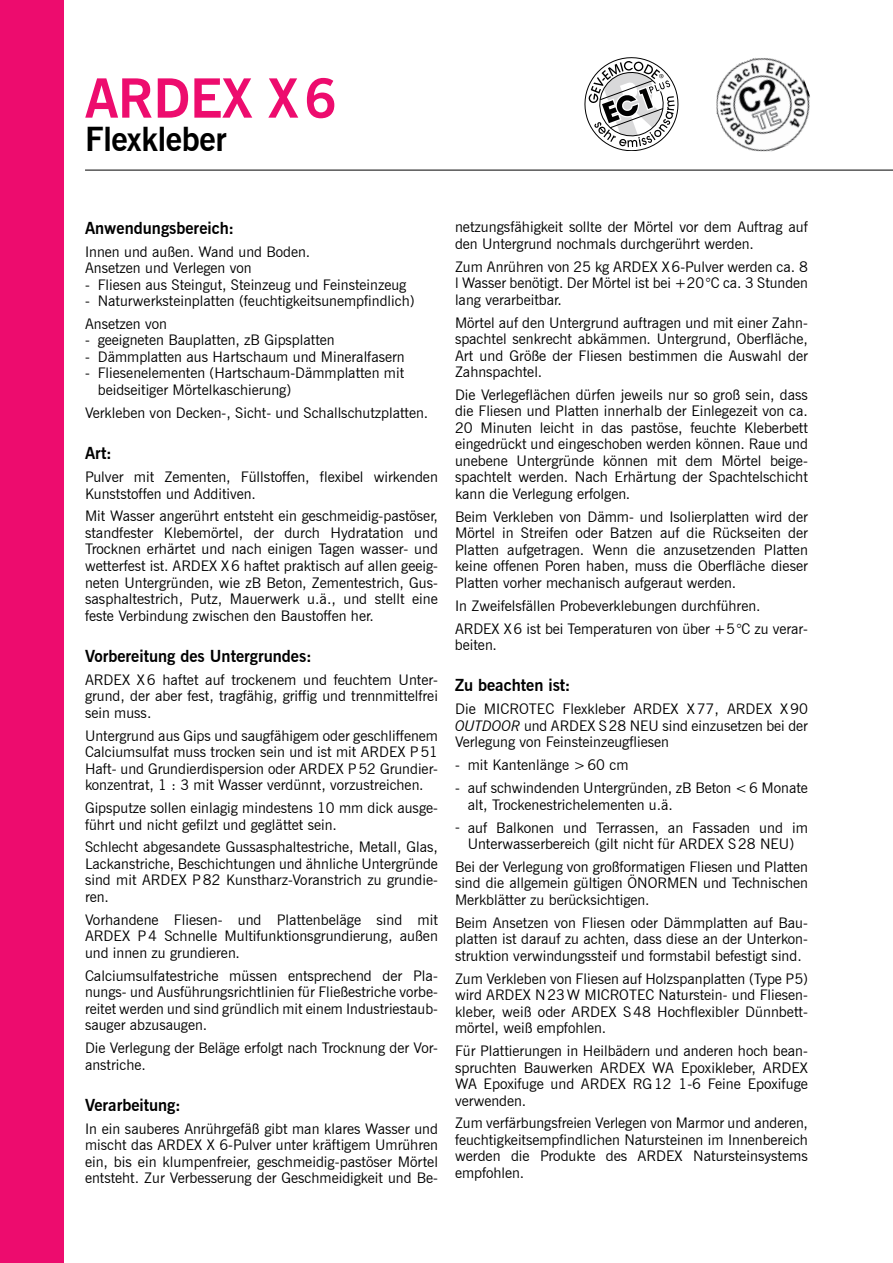
<style>
.page{position:relative;width:893px;height:1263px;background:#fff}
.page>*{position:absolute;margin:0;border:0;box-sizing:border-box;transform-origin:0 0}
.t1{font:700 54px "News Gothic BT";letter-spacing:-.01em;color:#ed0c6e}
.t2{font:700 33px "News Gothic BT";letter-spacing:-.01em;color:#000}
.t3{font:700 16.5px "News Gothic BT";color:#000}
.t4{font:14.7px/16.5px "News Gothic BT";color:#000;text-align:justify}
.s1{font-style:italic}
</style>
<div class="page">
<div style="left:0;top:0;width:64px;height:1263px;background:#ed0c6e"></div>
<hr style="left:85px;top:170px;width:808px;height:1px;background:#000">
<svg style="left:585px;top:57px;width:93px;height:94px"></svg>
<img style="left:716px;top:58px;width:94px;height:93px">
<h1 class="t1" style="left:85px;top:66px;width:253px">ARDEX X6</h1>
<h2 class="t2" style="left:85px;top:119px;width:143px">Flexkleber</h2>
<p class="t3" style="left:85px;top:218px;width:151px">Anwendungsbereich:</p>
<p class="t4" style="left:85px;top:243px;width:227px">Innen und außen. Wand und Boden.<br>Ansetzen und Verlegen von</p>
<p class="t4" style="left:85px;top:276px;width:323px">- Fliesen aus Steingut, Steinzeug und Feinsteinzeug</p>
<p class="t4" style="left:85px;top:289px;width:331px;line-height:22.8px">- Naturwerksteinplatten (feuchtigkeitsunempfindlich)<br>Ansetzen von</p>
<p class="t4" style="left:85px;top:332px;width:251px">- geeigneten Bauplatten, zB Gipsplatten</p>
<p class="t4" style="left:85px;top:348px;width:321px">- Dämmplatten aus Hartschaum und Mineralfasern</p>
<p class="t4" style="left:98px;top:365px;width:308px;text-indent:-13px">- Fliesenelementen (Hartschaum-Dämmplatten mit beidseitiger Mörtelkaschierung)</p>
<p class="t4" style="left:85px;top:404px;width:345px">Verkleben von Decken-, Sicht- und Schallschutzplatten.</p>
<p class="t3" style="left:85px;top:443px;width:28px">Art:</p>
<p class="t4" style="left:85px;top:468px;width:354px">Pulver mit Zementen, Füllstoffen, flexibel wirkenden<br>Kunststoffen und Additiven.</p>
<p class="t4" style="left:85px;top:508px;width:354px">Mit Wasser angerührt entsteht ein geschmeidig-pastöser, standfester Klebemörtel, der durch Hydratation und Trocknen erhärtet und nach einigen Tagen wasser- und wetterfest ist. ARDEX X6 haftet praktisch auf allen geeig&shy;neten Untergründen, wie zB Beton, Zementestrich, Gus&shy;sasphaltestrich, Putz, Mauerwerk u.ä., und stellt eine feste Verbindung zwischen den Baustoffen her.</p>
<p class="t3" style="left:85px;top:646px;width:228px">Vorbereitung des Untergrundes:</p>
<p class="t4" style="left:85px;top:671px;width:354px">ARDEX X6 haftet auf trockenem und feuchtem Unter&shy;grund, der aber fest, tragfähig, griffig und trennmittelfrei sein muss.</p>
<p class="t4" style="left:85px;top:727px;width:354px">Untergrund aus Gips und saugfähigem oder geschliffenem Calciumsulfat muss trocken sein und ist mit ARDEX P51<br>Haft- und Grundierdispersion oder ARDEX P52 Grundier&shy;konzentrat, 1 : 3 mit Wasser verdünnt, vorzustreichen.</p>
<p class="t4" style="left:85px;top:799px;width:354px">Gipsputze sollen einlagig mindestens 10 mm dick ausge&shy;führt und nicht gefilzt und geglättet sein.</p>
<p class="t4" style="left:85px;top:839px;width:354px">Schlecht abgesandete Gussasphaltestriche, Metall, Glas, Lackanstriche, Beschichtungen und ähnliche Untergründe sind mit ARDEX P82 Kunstharz-Voranstrich zu grundie&shy;ren.</p>
<p class="t4" style="left:85px;top:911px;width:354px">Vorhandene Fliesen- und Plattenbeläge sind mit ARDEX P4 Schnelle Multifunktionsgrundierung, außen und innen zu grundieren.</p>
<p class="t4" style="left:85px;top:967px;width:354px">Calciumsulfatestriche müssen entsprechend der Pla&shy;nungs- und Ausführungsrichtlinien für Fließestriche vorbe&shy;reitet werden und sind gründlich mit einem Industriestaub&shy;sauger abzusaugen.</p>
<p class="t4" style="left:85px;top:1039px;width:354px">Die Verlegung der Beläge erfolgt nach Trocknung der Vor&shy;anstriche.</p>
<p class="t3" style="left:85px;top:1095px;width:97px">Verarbeitung:</p>
<p class="t4" style="left:85px;top:1120px;width:354px">In ein sauberes Anrührgefäß gibt man klares Wasser und mischt das ARDEX X 6-Pulver unter kräftigem Umrühren ein, bis ein klumpenfreier, geschmeidig-pastöser Mörtel entsteht. Zur Verbesserung der Geschmeidigkeit und Be-</p>
<p class="t4" style="left:455px;top:219px;width:354px">netzungsfähigkeit sollte der Mörtel vor dem Auftrag auf den Untergrund nochmals durchgerührt werden.</p>
<p class="t4" style="left:455px;top:258px;width:354px">Zum Anrühren von 25 kg ARDEX X6-Pulver werden ca. 8 l Wasser benötigt. Der Mörtel ist bei +20°C ca. 3 Stunden lang verarbeitbar.</p>
<p class="t4" style="left:455px;top:314px;width:354px">Mörtel auf den Untergrund auftragen und mit einer Zahn&shy;spachtel senkrecht abkämmen. Untergrund, Oberfläche, Art und Größe der Fliesen bestimmen die Auswahl der Zahnspachtel.</p>
<p class="t4" style="left:455px;top:386px;width:354px">Die Verlegeflächen dürfen jeweils nur so groß sein, dass die Fliesen und Platten innerhalb der Einlegezeit von ca.<br>20 Minuten leicht in das pastöse, feuchte Kleberbett eingedrückt und eingeschoben werden können. Raue und unebene Untergründe können mit dem Mörtel beige&shy;spachtelt werden. Nach Erhärtung der Spachtelschicht kann die Verlegung erfolgen.</p>
<p class="t4" style="left:455px;top:508px;width:354px">Beim Verkleben von Dämm- und Isolierplatten wird der Mörtel in Streifen oder Batzen auf die Rückseiten der Platten aufgetragen. Wenn die anzusetzenden Platten keine offenen Poren haben, muss die Oberfläche dieser Platten vorher mechanisch aufgeraut werden.</p>
<p class="t4" style="left:455px;top:594px;width:354px;line-height:22.8px">In Zweifelsfällen Probeverklebungen durchführen.<br>ARDEX X6 ist bei Temperaturen von über +5°C zu verar-</p>
<p class="t4" style="left:455px;top:636px;width:44px">beiten.</p>
<p class="t3" style="left:455px;top:675px;width:117px">Zu beachten ist:</p>
<p class="t4" style="left:455px;top:701px;width:354px">Die MICROTEC Flexkleber ARDEX X77, ARDEX X90<br><span class="s1">OUTDOOR</span> und ARDEX S28 NEU sind einzusetzen bei der Verlegung von Feinsteinzeugfliesen</p>
<p class="t4" style="left:455px;top:757px;width:175px">- mit Kantenlänge &gt;60 cm</p>
<p class="t4" style="left:468px;top:779px;width:342px;text-indent:-13px">- auf schwindenden Untergründen, zB Beton &lt;6 Monate alt, Trockenestrichelementen u.ä.</p>
<p class="t4" style="left:455px;top:819px;width:354px;text-align:center">- auf Balkonen und Terrassen, an Fassaden und im<br>Unterwasserbereich (gilt nicht für ARDEX S28 NEU)</p>
<p class="t4" style="left:455px;top:858px;width:354px">Bei der Verlegung von großformatigen Fliesen und Platten sind die allgemein gültigen ÖNORMEN und Technischen Merkblätter zu berücksichtigen.</p>
<p class="t4" style="left:455px;top:914px;width:354px">Beim Ansetzen von Fliesen oder Dämmplatten auf Bau&shy;platten ist darauf zu achten, dass diese an der Unterkon&shy;struktion verwindungssteif und formstabil befestigt sind.</p>
<p class="t4" style="left:455px;top:970px;width:354px">Zum Verkleben von Fliesen auf Holzspanplatten (Type P5) wird ARDEX N23W MICROTEC Naturstein- und Fliesen&shy;kleber, weiß oder ARDEX S48 Hochflexibler Dünnbett&shy;mörtel, weiß empfohlen.</p>
<p class="t4" style="left:455px;top:1042px;width:354px">Für Plattierungen in Heilbädern und anderen hoch bean&shy;spruchten Bauwerken ARDEX WA Epoxikleber, ARDEX WA Epoxifuge und ARDEX RG12 1-6 Feine Epoxifuge verwenden.</p>
<p class="t4" style="left:455px;top:1115px;width:354px">Zum verfärbungsfreien Verlegen von Marmor und anderen, feuchtigkeitsempfindlichen Natursteinen im Innenbereich werden die Produkte des ARDEX Natursteinsystems empfohlen.</p>
</div>
